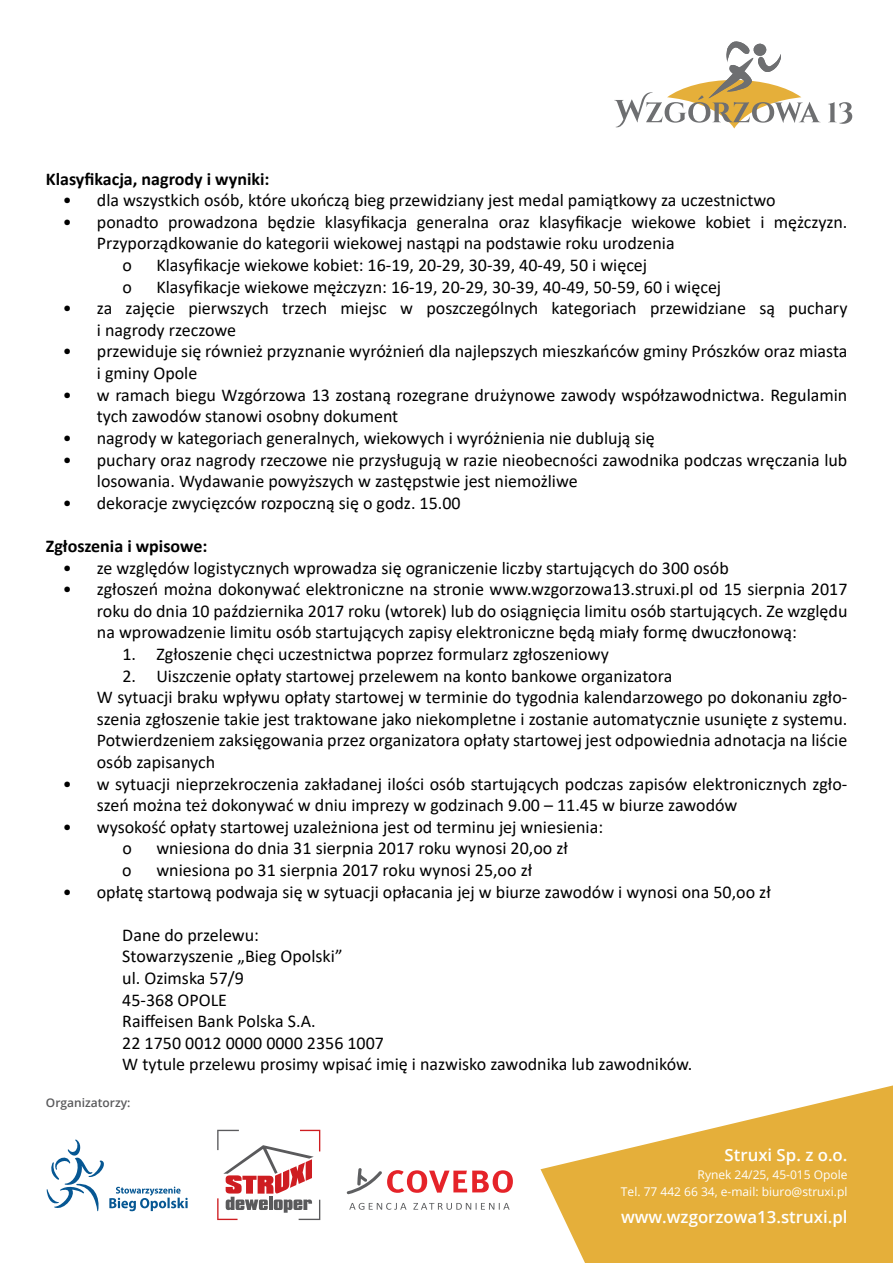
<style>
.page{position:relative;width:893px;height:1263px;background:#fff}
.page>*{position:absolute;margin:0;border:0;box-sizing:border-box;transform-origin:0 0}
.t1{font:18px/21.6px "Calibri";color:#000}
.t2{font:700 18px "Calibri";color:#000}
.t3{font:600 16.8px "Open Sans";color:#fff}
.t4{font:12px/16.5px "Open Sans";color:#fff;text-align:right}
.t5{font:600 12px "Open Sans";color:#5a5a5c}
</style>
<div class="page">
<svg style="left:585px;top:1085px;width:308px;height:178px;fill:#e5af3a"></svg>
<svg style="left:46px;top:1158px;width:539px;height:105px"></svg>
<svg style="left:828px;top:102px;width:24px;height:22px"></svg>
<svg style="left:614px;top:41px;width:207px;height:88px"></svg>
<svg style="left:347px;top:1168px;width:166px;height:26px"></svg>
<svg style="left:349px;top:1203px;width:57px;height:7px"></svg>
<svg style="left:413px;top:1203px;width:97px;height:7px"></svg>
<svg style="left:47px;top:1139px;width:141px;height:72px"></svg>
<div style="left:210px;top:1123px;width:117px;height:104px;background:#fff"></div>
<svg style="left:217px;top:1130px;width:103px;height:90px"></svg>
<p class="t2" style="left:46px;top:166px;width:225px">Klasyfikacja, nagrody i wyniki:</p>
<p class="t1" style="left:63px;top:189px;width:714px">• dla wszystkich osób, które ukończą bieg przewidziany jest medal pamiątkowy za uczestnictwo</p>
<p class="t1" style="left:63px;top:211px;width:786px">• ponadto prowadzona będzie klasyfikacja generalna oraz klasyfikacje wiekowe kobiet i mężczyzn.</p>
<p class="t1" style="left:97px;top:232px;width:579px">Przyporządkowanie do kategorii wiekowej nastąpi na podstawie roku urodzenia</p>
<p class="t1" style="left:122px;top:254px;width:11px">o</p>
<p class="t1" style="left:156px;top:254px;width:492px">Klasyfikacje wiekowe kobiet: 16-19, 20-29, 30-39, 40-49, 50 i więcej</p>
<p class="t1" style="left:122px;top:275px;width:11px">o</p>
<p class="t1" style="left:156px;top:275px;width:566px">Klasyfikacje wiekowe mężczyzn: 16-19, 20-29, 30-39, 40-49, 50-59, 60 i więcej</p>
<p class="t1" style="left:97px;top:297px;width:752px;text-indent:-34px">• za zajęcie pierwszych trzech miejsc w poszczególnych kategoriach przewidziane są puchary i nagrody rzeczowe</p>
<p class="t1" style="left:97px;top:340px;width:752px;text-indent:-34px">• przewiduje się również przyznanie wyróżnień dla najlepszych mieszkańców gminy Prószków oraz miasta i gminy Opole</p>
<p class="t1" style="left:97px;top:383px;width:752px;text-indent:-34px">• w ramach biegu Wzgórzowa 13 zostaną rozegrane drużynowe zawody współzawodnictwa. Regulamin tych zawodów stanowi osobny dokument</p>
<p class="t1" style="left:63px;top:427px;width:593px">• nagrody w kategoriach generalnych, wiekowych i wyróżnienia nie dublują się</p>
<p class="t1" style="left:97px;top:448px;width:752px;text-indent:-34px">• puchary oraz nagrody rzeczowe nie przysługują w razie nieobecności zawodnika podczas wręczania lub losowania. Wydawanie powyższych w zastępstwie jest niemożliwe</p>
<p class="t1" style="left:63px;top:491px;width:399px">• dekoracje zwycięzców rozpoczną się o godz. 15.00</p>
<p class="t2" style="left:46px;top:533px;width:163px">Zgłoszenia i wpisowe:</p>
<p class="t1" style="left:63px;top:556px;width:667px">• ze względów logistycznych wprowadza się ograniczenie liczby startujących do 300 osób</p>
<p class="t1" style="left:97px;top:578px;width:752px;text-align:justify;text-indent:-34px">• zgłoszeń można dokonywać elektroniczne na stronie www.wzgorzowa13.struxi.pl od 15 sierpnia 2017 roku do dnia 10 października 2017 roku (wtorek) lub do osiągnięcia limitu osób startujących. Ze względu na wprowadzenie limitu osób startujących zapisy elektroniczne będą miały formę dwuczłonową:</p>
<p class="t1" style="left:122px;top:643px;width:488px">1. Zgłoszenie chęci uczestnictwa poprzez formularz zgłoszeniowy</p>
<p class="t1" style="left:97px;top:664px;width:752px;text-indent:26px">2. Uiszczenie opłaty startowej przelewem na konto bankowe organizatora<br>W sytuacji braku wpływu opłaty startowej w terminie do tygodnia kalendarzowego po dokonaniu zgło&shy;szenia zgłoszenie takie jest traktowane jako niekompletne i zostanie automatycznie usunięte z systemu.<br>Potwierdzeniem zaksięgowania przez organizatora opłaty startowej jest odpowiednia adnotacja na liście osób zapisanych</p>
<p class="t1" style="left:97px;top:772px;width:752px;text-indent:-34px">• w sytuacji nieprzekroczenia zakładanej ilości osób startujących podczas zapisów elektronicznych zgło&shy;szeń można też dokonywać w dniu imprezy w godzinach 9.00 – 11.45 w biurze zawodów</p>
<p class="t1" style="left:122px;top:815px;width:482px;text-indent:-60px">• wysokość opłaty startowej uzależniona jest od terminu jej wniesienia: o</p>
<p class="t1" style="left:156px;top:837px;width:413px">wniesiona do dnia 31 sierpnia 2017 roku wynosi 20,oo zł</p>
<p class="t1" style="left:122px;top:859px;width:11px">o</p>
<p class="t1" style="left:156px;top:859px;width:377px">wniesiona po 31 sierpnia 2017 roku wynosi 25,oo zł</p>
<p class="t1" style="left:63px;top:880px;width:709px">• opłatę startową podwaja się w sytuacji opłacania jej w biurze zawodów i wynosi ona 50,oo zł</p>
<p class="t1" style="left:122px;top:923px;width:572px">Dane do przelewu:<br>Stowarzyszenie „Bieg Opolski”<br>ul. Ozimska 57/9<br>45-368 OPOLE<br>Raiffeisen Bank Polska S.A.<br>22 1750 0012 0000 0000 2356 1007<br>W tytule przelewu prosimy wpisać imię i nazwisko zawodnika lub zawodników.</p>
<p class="t5" style="left:46px;top:1095px;width:86px">Organizatorzy:</p>
<p class="t3" style="left:725px;top:1143px;width:124px">Struxi Sp. z o.o.</p>
<p class="t4" style="left:621px;top:1166px;width:228px">Rynek 24/25, 45-015 Opole<br>Tel. 77 442 66 34, e-mail: biuro@struxi.pl</p>
<p class="t3" style="left:621px;top:1205px;width:228px">www.wzgorzowa13.struxi.pl</p>
</div>
